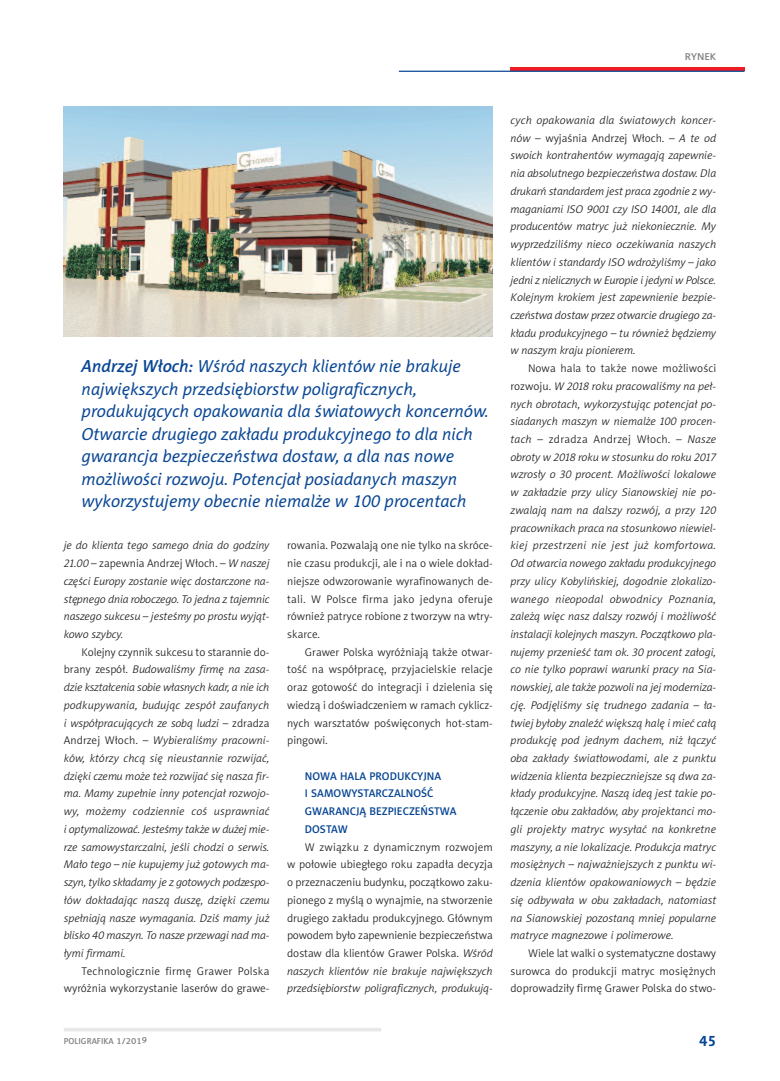
<style>
.page{position:relative;width:780px;height:1081px;background:#fff}
.page>*{position:absolute;margin:0;border:0;box-sizing:border-box;transform-origin:0 0}
.t1{font:italic 17.5px/22.5px "Naomi Sans EFN";color:#094694}
.t2{font:700 15px "Naomi Sans EFN";color:#094694}
.t3{font:italic 11.25px/17.8px "Naomi Sans EFNPS Light";color:#231f20;text-align:justify}
.t4{font:11.25px/17.8px "Naomi Sans EFN Light";color:#231f20;text-align:justify}
.t5{font:11.25px/17.8px "Naomi Sans EFN Medium";color:#094694}
.t6{font:11.25px "Naomi Sans EFN Light";letter-spacing:.025em;color:#231f20}
.t7{font:10px "Naomi Sans EFN Medium";color:#808285;scale:1.09 1}
.t8{font:8.75px "Naomi Sans EFN Medium";letter-spacing:-.005em;color:#808285}
.s1{font-family:"Naomi Sans EFN Medium"}
.s2{font-family:"Naomi Sans EFNPS Light";font-style:italic}
.s3{font-family:"Naomi Sans EFN Light";font-style:normal}
</style>
<div class="page">
<hr style="left:64px;top:1028px;width:317px;height:3px;background:#e7e8e9">
<svg style="left:510px;top:67px;width:234px;height:4px"></svg>
<hr style="left:399px;top:71px;width:345px;height:1px;background:#094694">
<img style="left:64px;top:106px;width:429px;height:231px">
<p class="t7" style="left:684px;top:53px;width:30px">RYNEK</p>
<p class="t1" style="left:81px;top:356px;width:409px"><span class="s1">Andrzej Włoch:</span> Wśród naszych klientów nie brakuje największych przedsiębiorstw poligraficznych, produkujących opakowania dla światowych koncernów.<br>Otwarcie drugiego zakładu produkcyjnego to dla nich gwarancja bezpieczeństwa dostaw, a dla nas nowe możliwości rozwoju. Potencjał posiadanych maszyn wykorzystujemy obecnie niemalże w 100 procentach</p>
<p class="t3" style="left:64px;top:537px;width:207px">je do klienta tego samego dnia do godziny</p>
<p class="t4" style="left:64px;top:555px;width:207px"><span class="s2">21.00</span> – zapewnia Andrzej Włoch. – <span class="s2">W naszej</span></p>
<p class="t3" style="left:64px;top:573px;width:207px">części Europy zostanie więc dostarczone na&shy;stępnego dnia roboczego. To jedna z tajemnic naszego sukcesu – jesteśmy po prostu wyjąt&shy;kowo szybcy.</p>
<p class="t4" style="left:81px;top:644px;width:189px">Kolejny czynnik sukcesu to starannie do-</p>
<p class="t3" style="left:64px;top:661px;width:207px"><span class="s3">brany zespół.</span> Budowaliśmy firmę na zasa&shy;dzie kształcenia sobie własnych kadr, a nie ich podkupywania, budując zespół zaufanych i współpracujących ze sobą ludzi <span class="s3">– zdradza Andrzej Włoch. –</span> Wybieraliśmy pracowni&shy;ków, którzy chcą się nieustannie rozwijać, dzięki czemu może też rozwijać się nasza fir&shy;ma. Mamy zupełnie inny potencjał rozwojo&shy;wy, możemy codziennie coś usprawniać i optymalizować. Jesteśmy także w dużej mie&shy;rze samowystarczalni, jeśli chodzi o serwis.<br>Mało tego – nie kupujemy już gotowych ma&shy;szyn, tylko składamy je z gotowych podzespo&shy;łów dokładając naszą duszę, dzięki czemu spełniają nasze wymagania. Dziś mamy już blisko 40 maszyn. To nasze przewagi nad ma&shy;łymi firmami.</p>
<p class="t4" style="left:64px;top:963px;width:207px;text-align:right">Technologicznie firmę Grawer Polska wyróżnia wykorzystanie laserów do grawe-</p>
<p class="t4" style="left:287px;top:537px;width:207px">rowania. Pozwalają one nie tylko na skróce&shy;nie czasu produkcji, ale i na o wiele dokład&shy;niejsze odwzorowanie wyrafinowanych de&shy;tali. W Polsce firma jako jedyna oferuje również patryce robione z tworzyw na wtry&shy;skarce.</p>
<p class="t4" style="left:287px;top:644px;width:207px;text-indent:18px">Grawer Polska wyróżniają także otwar&shy;tość na współpracę, przyjacielskie relacje oraz gotowość do integracji i dzielenia się wiedzą i doświadczeniem w ramach cyklicz&shy;nych warsztatów poświęconych hot-stam&shy;pingowi.</p>
<p class="t5" style="left:305px;top:768px;width:153px">NOWA HALA PRODUKCYJNA<br>I SAMOWYSTARCZALNOŚĆ<br>GWARANCJĄ BEZPIECZEŃSTWA<br>DOSTAW</p>
<p class="t4" style="left:287px;top:839px;width:207px;text-indent:18px">W związku z dynamicznym rozwojem w połowie ubiegłego roku zapadła decyzja o przeznaczeniu budynku, początkowo zaku&shy;pionego z myślą o wynajmie, na stworzenie drugiego zakładu produkcyjnego. Głównym powodem było zapewnienie bezpieczeństwa dostaw dla klientów Grawer Polska. <span class="s2">Wśród</span></p>
<p class="t3" style="left:287px;top:963px;width:207px">naszych klientów nie brakuje największych przedsiębiorstw poligraficznych, produkują-</p>
<p class="t3" style="left:510px;top:112px;width:207px">cych opakowania dla światowych koncer-</p>
<p class="t4" style="left:510px;top:130px;width:207px"><span class="s2">nów</span> – wyjaśnia Andrzej Włoch. – <span class="s2">A te od</span></p>
<p class="t3" style="left:510px;top:148px;width:207px">swoich kontrahentów wymagają zapewnie&shy;nia absolutnego bezpieczeństwa dostaw. Dla drukarń standardem jest praca zgodnie z wy&shy;maganiami ISO 9001 czy ISO 14001, ale dla producentów matryc już niekoniecznie. My wyprzedziliśmy nieco oczekiwania naszych klientów i standardy ISO wdrożyliśmy – jako jedni z nielicznych w Europie i jedyni w Polsce.<br>Kolejnym krokiem jest zapewnienie bezpie&shy;czeństwa dostaw przez otwarcie drugiego za&shy;kładu produkcyjnego – tu również będziemy w naszym kraju pionierem.</p>
<p class="t4" style="left:528px;top:360px;width:189px">Nowa hala to także nowe możliwości</p>
<p class="t3" style="left:510px;top:378px;width:207px"><span class="s3">rozwoju.</span> W 2018 roku pracowaliśmy na peł&shy;nych obrotach, wykorzystując potencjał po&shy;siadanych maszyn w niemalże 100 procen-</p>
<p class="t6" style="left:510px;top:435px;width:207px"><span class="s2">tach</span> – zdradza Andrzej Włoch. – <span class="s2">Nasze</span></p>
<p class="t3" style="left:510px;top:449px;width:207px">obroty w 2018 roku w stosunku do roku 2017 wzrosły o 30 procent. Możliwości lokalowe w zakładzie przy ulicy Sianowskiej nie po&shy;zwalają nam na dalszy rozwój, a przy 120 pracownikach praca na stosunkowo niewiel&shy;kiej przestrzeni nie jest już komfortowa.<br>Od otwarcia nowego zakładu produkcyjnego przy ulicy Kobylińskiej, dogodnie zlokalizo&shy;wanego nieopodal obwodnicy Poznania, zależą więc nasz dalszy rozwój i możliwość instalacji kolejnych maszyn. Początkowo pla&shy;nujemy przenieść tam ok. 30 procent załogi, co nie tylko poprawi warunki pracy na Sia&shy;nowskiej, ale także pozwoli na jej moderniza&shy;cję. Podjęliśmy się trudnego zadania – ła&shy;twiej byłoby znaleźć większą halę i mieć całą produkcję pod jednym dachem, niż łączyć oba zakłady światłowodami, ale z punktu widzenia klienta bezpieczniejsze są dwa za&shy;kłady produkcyjne. Naszą ideą jest takie po&shy;łączenie obu zakładów, aby projektanci mo&shy;gli projekty matryc wysyłać na konkretne maszyny, a nie lokalizacje. Produkcja matryc mosiężnych – najważniejszych z punktu wi&shy;dzenia klientów opakowaniowych – będzie się odbywała w obu zakładach, natomiast na Sianowskiej pozostaną mniej popularne matryce magnezowe i polimerowe.</p>
<p class="t4" style="left:510px;top:945px;width:207px;text-indent:18px">Wiele lat walki o systematyczne dostawy surowca do produkcji matryc mosiężnych doprowadziły firmę Grawer Polska do stwo-</p>
<p class="t8" style="left:64px;top:1037px;width:85px">POLIGRAFIKA 1/2019</p>
<h2 class="t2" style="left:699px;top:1034px;width:18px">45</h2>
</div>
